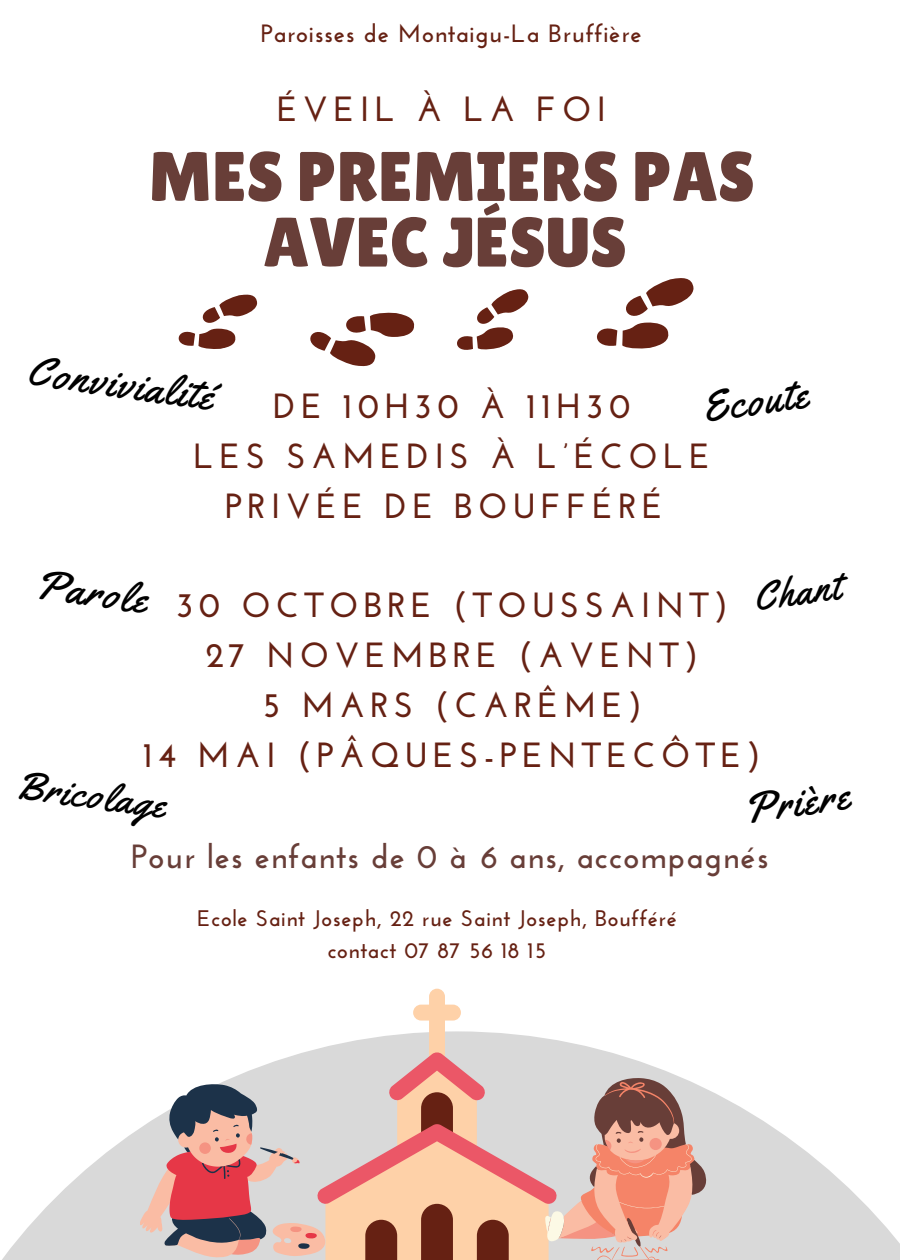
<style>
.page{position:relative;width:900px;height:1260px;background:#fff}
.page>*{position:absolute;margin:0;border:0;box-sizing:border-box;transform-origin:0 0}
.t1{font:70px/65.5px "Lilita One";color:#683e38;text-align:center}
.t2{font:42.5px "Yellowtail";color:#000}
.t3{font:40px "Yellowtail";color:#000}
.t4{font:700 35px/49.8px "Josefin Sans";letter-spacing:.15em;color:#662113;text-align:center}
.t5{font:700 33.5px "Josefin Sans";letter-spacing:.03em;color:#683e38}
.t6{font:700 25px "Josefin Sans";letter-spacing:.03em;color:#662113}
.t7{font:700 22.5px "Josefin Sans";letter-spacing:.03em;color:#662113}
</style>
<div class="page">
<svg style="left:2px;top:1089px;width:898px;height:171px;fill:#d9d9d9"></svg>
<svg style="left:597px;top:278px;width:97px;height:71px"></svg>
<svg style="left:457px;top:289px;width:72px;height:61px"></svg>
<svg style="left:140px;top:989px;width:566px;height:271px"></svg>
<svg style="left:310px;top:312px;width:105px;height:55px"></svg>
<svg style="left:178px;top:294px;width:80px;height:55px"></svg>
<p class="t6" style="left:261px;top:23px;width:382px">Paroisses de Montaigu-La Bruffière</p>
<p class="t4" style="left:277px;top:87px;width:331px">ÉVEIL À LA FOI</p>
<p class="t1" style="left:149px;top:144px;width:608px">MES PREMIERS PAS<br>AVEC JÉSUS</p>
<p class="t2" style="left:31px;top:343px;width:189px;rotate:8deg">Convivialité</p>
<p class="t2" style="left:698px;top:381px;width:108px;rotate:-8deg">Ecoute</p>
<p class="t4" style="left:273px;top:385px;width:359px">DE 10H30 À 11H30</p>
<p class="t4" style="left:194px;top:435px;width:518px">LES SAMEDIS À L’ÉCOLE<br>PRIVÉE DE BOUFFÉRÉ</p>
<p class="t2" style="left:39px;top:557px;width:115px;rotate:8deg">Parole</p>
<p class="t3" style="left:750px;top:572px;width:88px;rotate:-8deg">Chant</p>
<p class="t4" style="left:176px;top:584px;width:554px">30 OCTOBRE (TOUSSAINT)</p>
<p class="t4" style="left:206px;top:633px;width:494px">27 NOVEMBRE (AVENT)</p>
<p class="t4" style="left:262px;top:683px;width:382px">5 MARS (CARÊME)</p>
<p class="t4" style="left:143px;top:733px;width:619px">14 MAI (PÂQUES-PENTECÔTE)</p>
<p class="t3" style="left:20px;top:759px;width:152px;rotate:8deg">Bricolage</p>
<p class="t2" style="left:740px;top:782px;width:108px;rotate:-8deg">Prière</p>
<p class="t5" style="left:131px;top:843px;width:639px">Pour les enfants de 0 à 6 ans, accompagnés</p>
<p class="t7" style="left:197px;top:909px;width:481px">Ecole Saint Joseph, 22 rue Saint Joseph, Boufféré</p>
<p class="t7" style="left:328px;top:941px;width:220px">contact 07 87 56 18 15</p>
</div>
